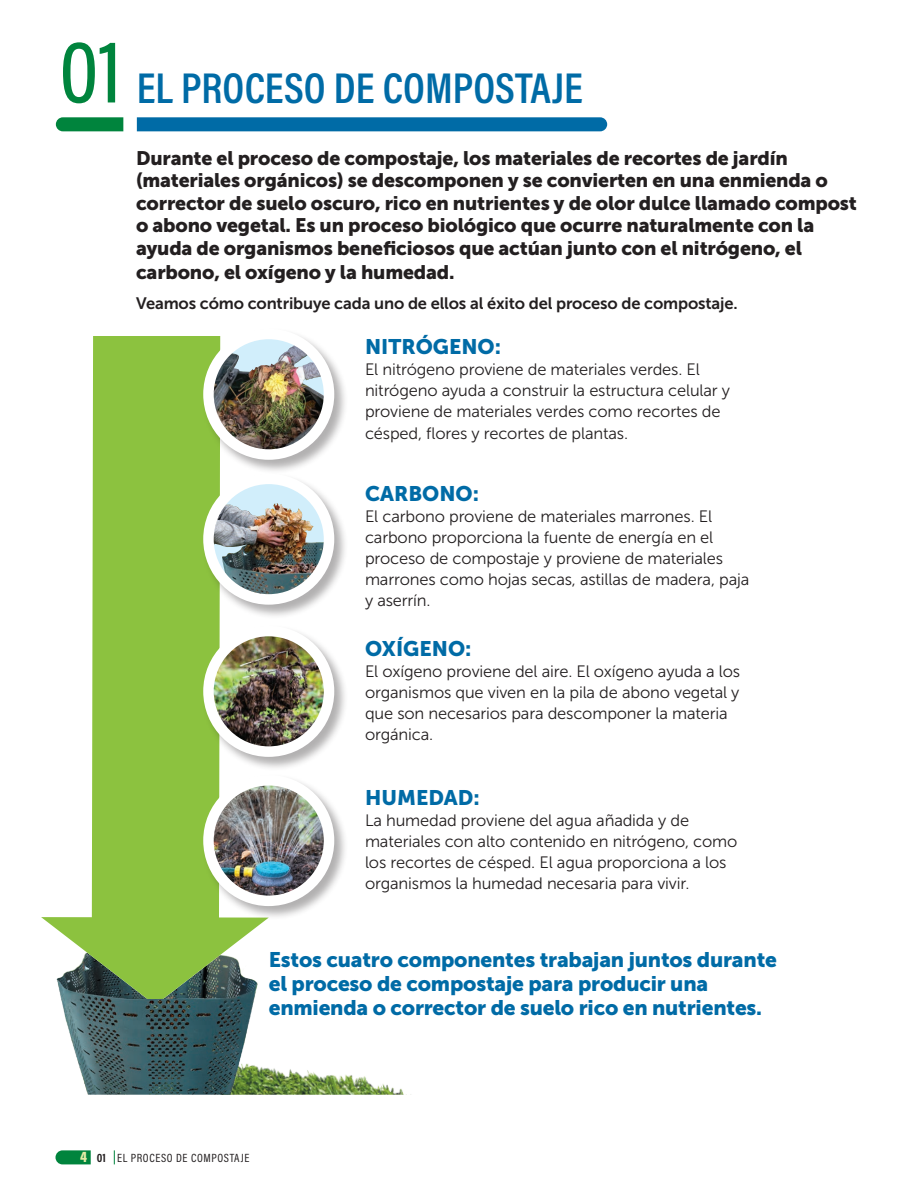
<style>
.page{position:relative;width:918px;height:1188px;background:#fff}
.page>*{position:absolute;margin:0;border:0;box-sizing:border-box;transform-origin:0 0}
.t1{font:600 43.5px "Acumin Pro Cond";color:#006ba6}
.t2{font:21px/24px "Museo Sans 900";letter-spacing:-.01em;color:#006ba6}
.t3{font:19.5px/22.8px "Museo Sans 900";letter-spacing:-.01em;color:#231f20}
.t4{font:16.5px/21px "Museo Sans 300";letter-spacing:-.01em;color:#231f20}
.t5{font:16.5px "Museo Sans 700";letter-spacing:-.01em;color:#231f20}
.t6{font:12px "Acumin Pro Cond";letter-spacing:.05em;color:#231f20}
.s1{font-weight:500;font-size:90px;color:#00843d}
.s2{font-weight:900;font-size:15px;color:#e3eba6}
.s3{font-weight:700}
</style>
<div class="page">
<svg style="left:56px;top:1150px;width:35px;height:14px"></svg>
<svg style="left:114px;top:1150px;width:1px;height:14px"></svg>
<img style="left:280px;top:1069px;width:131px;height:26px">
<svg style="left:41px;top:336px;width:225px;height:643px;fill:#8cc23f"></svg>
<img style="left:56px;top:979px;width:224px;height:116px">
<div style="left:203px;top:328px;width:145px;height:146px;background:#231f20;opacity:.35"></div>
<img style="left:208px;top:342px;width:121px;height:113px">
<div style="left:203px;top:329px;width:131px;height:131px;border:10px solid #fff;border-radius:50%"></div>
<div style="left:203px;top:473px;width:145px;height:146px;background:#231f20;opacity:.35"></div>
<svg style="left:208px;top:479px;width:121px;height:120px"></svg>
<img style="left:208px;top:503px;width:121px;height:96px">
<div style="left:203px;top:474px;width:131px;height:131px;border:10px solid #fff;border-radius:50%"></div>
<div style="left:203px;top:774px;width:145px;height:146px;background:#231f20;opacity:.35"></div>
<img style="left:208px;top:780px;width:121px;height:118px">
<div style="left:203px;top:775px;width:131px;height:131px;border:10px solid #fff;border-radius:50%"></div>
<div style="left:203px;top:625px;width:145px;height:146px;background:#231f20;opacity:.35"></div>
<img style="left:208px;top:631px;width:121px;height:117px">
<div style="left:203px;top:626px;width:131px;height:131px;border:10px solid #fff;border-radius:50%"></div>
<svg style="left:56px;top:117px;width:67px;height:14px"></svg>
<svg style="left:137px;top:117px;width:470px;height:14px;background:#066ea8"></svg>
<div style="left:60px;top:288px;width:170px;height:48px;background:#fff"></div>
<h1 class="t1" style="left:59px;top:60px;width:525px"><span class="s1">01</span> EL PROCESO DE COMPOSTAJE</h1>
<p class="t3" style="left:136px;top:147px;width:722px">Durante el proceso de compostaje, los materiales de recortes de jardín (materiales orgánicos) se descomponen y se convierten en una enmienda o corrector de suelo oscuro, rico en nutrientes y de olor dulce llamado compost o abono vegetal. Es un proceso biológico que ocurre naturalmente con la ayuda de organismos beneficiosos que actúan junto con el nitrógeno, el carbono, el oxígeno y la humedad.</p>
<p class="t5" style="left:136px;top:295px;width:603px">Veamos cómo contribuye cada uno de ellos al éxito del proceso de compostaje.</p>
<p class="t2" style="left:365px;top:335px;width:138px">NITRÓGENO:</p>
<p class="t4" style="left:365px;top:359px;width:367px">El nitrógeno proviene de materiales verdes. El nitrógeno ayuda a construir la estructura celular y proviene de materiales verdes como recortes de césped, flores y recortes de plantas.</p>
<p class="t2" style="left:365px;top:481px;width:116px">CARBONO:</p>
<p class="t4" style="left:365px;top:506px;width:386px">El carbono proviene de materiales marrones. El carbono proporciona la fuente de energía en el proceso de compostaje y proviene de materiales marrones como hojas secas, astillas de madera, paja y aserrín.</p>
<p class="t2" style="left:365px;top:637px;width:108px">OXÍGENO:</p>
<p class="t4" style="left:365px;top:661px;width:377px">El oxígeno proviene del aire. El oxígeno ayuda a los organismos que viven en la pila de abono vegetal y que son necesarios para descomponer la materia orgánica.</p>
<p class="t2" style="left:365px;top:786px;width:116px">HUMEDAD:</p>
<p class="t4" style="left:365px;top:810px;width:374px">La humedad proviene del agua añadida y de materiales con alto contenido en nitrógeno, como los recortes de césped. El agua proporciona a los organismos la humedad necesaria para vivir.</p>
<p class="t2" style="left:269px;top:948px;width:510px">Estos cuatro componentes trabajan juntos durante el proceso de compostaje para producir una enmienda o corrector de suelo rico en nutrientes.</p>
<p class="t6" style="left:80px;top:1150px;width:171px"><span class="s2">4</span> <span class="s3">01</span> EL PROCESO DE COMPOSTAJE</p>
</div>
